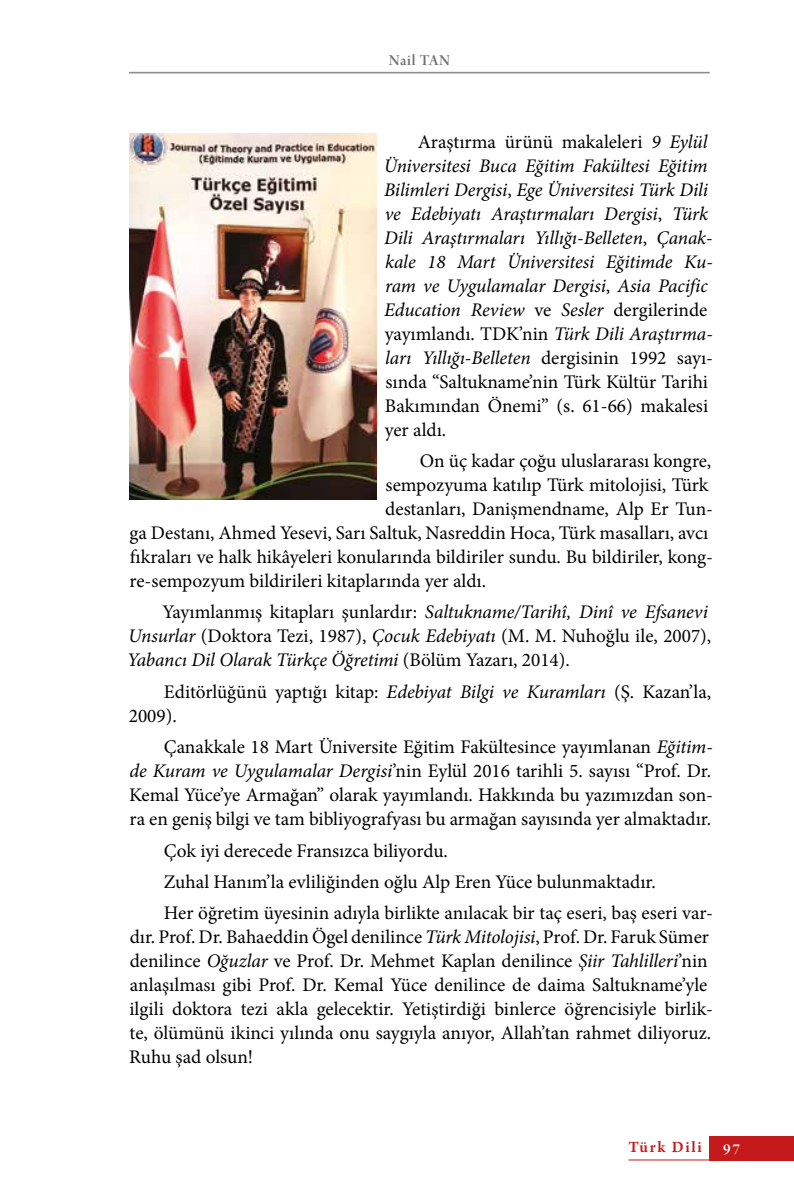
<style>
.page{position:relative;width:794px;height:1191px;background:#fff}
.page>*{position:absolute;margin:0;border:0;box-sizing:border-box;transform-origin:0 0}
.t1{font:19.25px/24px "Minion Pro";color:#000}
.t2{font:italic 19.25px/24px "Minion Pro";letter-spacing:-.01em;color:#000}
.t3{font:600 16.62px "Arno Pro";letter-spacing:.1em;color:#c51a1b}
.t4{font:16.1px "Arno Pro Smbd Display";letter-spacing:.045em;color:#706f6f}
.t5{font:16.1px "Arno Pro Smbd Display";color:#fff}
.s1{font-style:normal}
.s2{font-style:italic}
</style>
<div class="page">
<hr style="left:129px;top:72px;width:580px;height:1px;background:#878787">
<hr style="left:129px;top:73px;width:580px;height:1px;background:#878787">
<div style="left:709px;top:1135px;width:85px;height:25px;background:#c51a1b"></div>
<hr style="left:628px;top:1159px;width:81px;height:1px;background:#c51a1b">
<img style="left:129px;top:134px;width:247px;height:365px">
<p class="t4" style="left:389px;top:51px;width:63px">Nail TAN</p>
<p class="t2" style="left:384px;top:130px;width:331px;text-indent:34px"><span class="s1">Araştırma ürünü makaleleri</span> 9 Eylül Üniversitesi Buca Eğitim Fakültesi Eğitim Bilimleri Dergisi<span class="s1">,</span> Ege Üniversitesi Türk Dili ve Edebiyatı Araştırmaları Dergisi<span class="s1">,</span> Türk Dili Araştırmaları Yıllığı-Belleten<span class="s1">,</span> Çanak&shy;kale 18 Mart Üniversitesi Eğitimde Ku&shy;ram ve Uygulamalar Dergisi<span class="s1">,</span> Asia Pacific Education Review <span class="s1">ve</span> Sesler <span class="s1">dergilerinde yayımlandı. TDK’nin</span> Türk Dili Araştırma&shy;ları Yıllığı-Belleten <span class="s1">dergisinin 1992 sayı&shy;sında “Saltukname’nin Türk Kültür Tarihi Bakımından Önemi” (s. 61-66) makalesi yer aldı.</span></p>
<p class="t1" style="left:420px;top:449px;width:293px">On üç kadar çoğu uluslararası kongre,</p>
<p class="t1" style="left:385px;top:473px;width:324px">sempozyuma katılıp Türk mitolojisi, Türk</p>
<p class="t1" style="left:385px;top:497px;width:329px">destanları, Danişmendname, Alp Er Tun-</p>
<p class="t1" style="left:130px;top:521px;width:580px">ga Destanı, Ahmed Yesevi, Sarı Saltuk, Nasreddin Hoca, Türk masalları, avcı</p>
<p class="t1" style="left:130px;top:545px;width:585px">fıkraları ve halk hikâyeleri konularında bildiriler sundu. Bu bildiriler, kong-</p>
<p class="t1" style="left:130px;top:569px;width:358px">re-sempozyum bildirileri kitaplarında yer aldı.</p>
<p class="t1" style="left:127px;top:600px;width:586px;text-indent:35px">Yayımlanmış kitapları şunlardır: <span class="s2">Saltukname/Tarihî, Dinî ve Efsanevi<br>Unsurlar</span> (Doktora Tezi, 1987), <span class="s2">Çocuk Edebiyatı</span> (M. M. Nuhoğlu ile, 2007),<br><span class="s2">Yabancı Dil Olarak Türkçe Öğretimi</span> (Bölüm Yazarı, 2014).</p>
<p class="t1" style="left:129px;top:679px;width:584px;text-indent:35px">Editörlüğünü yaptığı kitap: <span class="s2">Edebiyat Bilgi ve Kuramları</span> (Ş. Kazan’la,<br>2009).</p>
<p class="t1" style="left:129px;top:735px;width:585px;text-align:justify;text-indent:35px">Çanakkale 18 Mart Üniversite Eğitim Fakültesince yayımlanan <span class="s2">Eğitim&shy;de Kuram ve Uygulamalar Dergisi</span>’nin Eylül 2016 tarihli 5. sayısı “Prof. Dr.<br>Kemal Yüce’ye Armağan” olarak yayımlandı. Hakkında bu yazımızdan son&shy;ra en geniş bilgi ve tam bibliyografyası bu armağan sayısında yer almaktadır.</p>
<p class="t1" style="left:164px;top:834px;width:551px;line-height:31.5px">Çok iyi derecede Fransızca biliyordu.<br>Zuhal Hanım’la evliliğinden oğlu Alp Eren Yüce bulunmaktadır.<br>Her öğretim üyesinin adıyla birlikte anılacak bir taç eseri, baş eseri var-</p>
<p class="t1" style="left:129px;top:925px;width:585px">dır. Prof. Dr. Bahaeddin Ögel denilince <span class="s2">Türk Mitolojisi</span>, Prof. Dr. Faruk Sümer denilince <span class="s2">Oğuzlar</span> ve Prof. Dr. Mehmet Kaplan denilince <span class="s2">Şiir Tahlilleri</span>’nin anlaşılması gibi Prof. Dr. Kemal Yüce denilince de daima Saltukname’yle ilgili doktora tezi akla gelecektir. Yetiştirdiği binlerce öğrencisiyle birlik&shy;te, ölümünü ikinci yılında onu saygıyla anıyor, Allah’tan rahmet diliyoruz.<br>Ruhu şad olsun!</p>
<p class="t3" style="left:628px;top:1137px;width:75px">Türk Dili</p>
<p class="t5" style="left:723px;top:1140px;width:18px">97</p>
</div>
